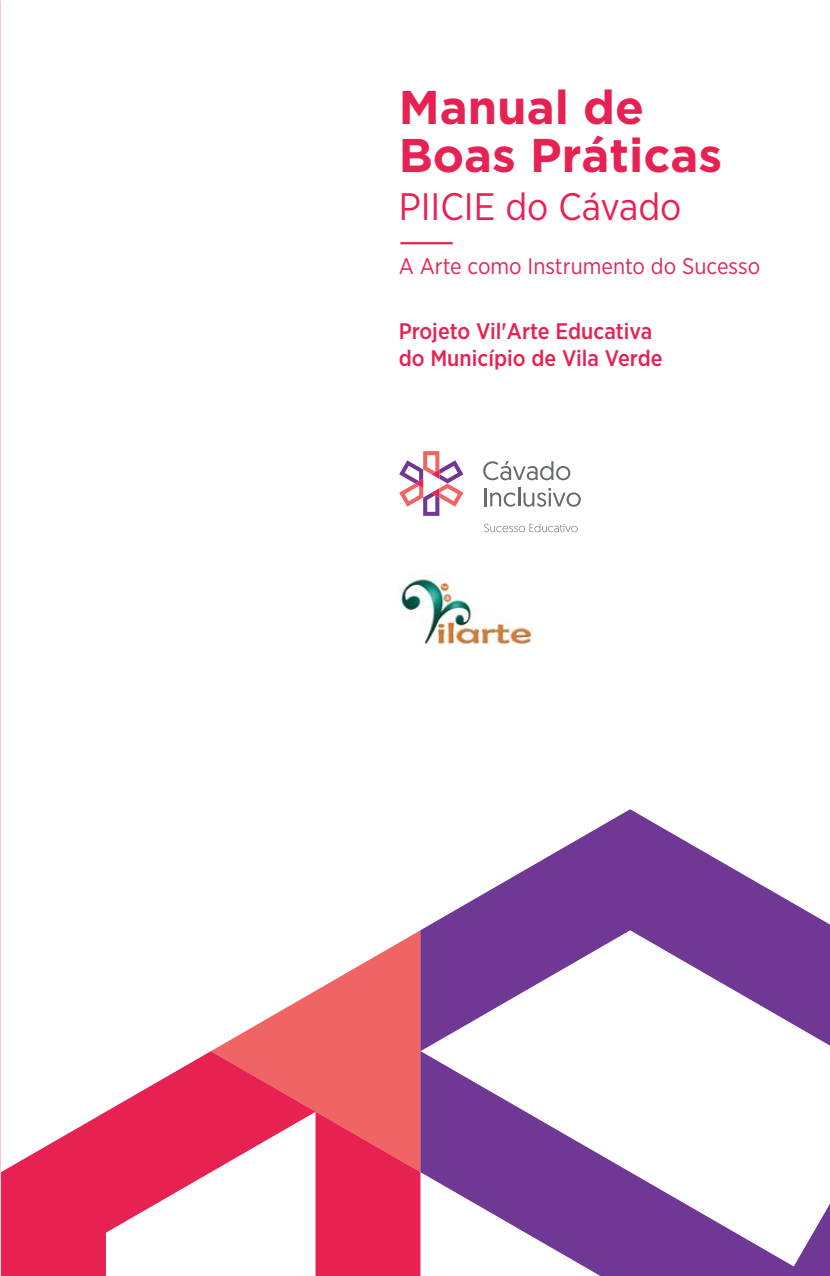
<style>
.page{position:relative;width:830px;height:1276px;background:#fff}
.page>*{position:absolute;margin:0;border:0;box-sizing:border-box;transform-origin:0 0}
.t1{font:700 47.25px/47.9px "Gotham HTF";color:#e72253}
.t2{font:38.25px "Gotham Narrow";color:#e72253}
.t3{font:500 22.5px/27px "Gotham Narrow";color:#e72253}
.t4{font:22.5px "Gotham Narrow";color:#e72253}
</style>
<div class="page">
<svg style="left:1px;top:1051px;width:419px;height:225px;fill:#e72253"></svg>
<svg style="left:420px;top:809px;width:409px;height:467px"></svg>
<svg style="left:211px;top:930px;width:209px;height:242px;fill:#f06464"></svg>
<svg style="left:399px;top:451px;width:64px;height:65px"></svg>
<svg style="left:483px;top:461px;width:87px;height:19px"></svg>
<svg style="left:484px;top:488px;width:31px;height:19px"></svg>
<hr style="left:517px;top:487px;width:3px;height:19px;background:#676a6a">
<svg style="left:523px;top:488px;width:57px;height:19px"></svg>
<svg style="left:484px;top:523px;width:93px;height:9px"></svg>
<hr style="left:400px;top:242px;width:52px;height:2px;background:#e72253">
<img style="left:399px;top:574px;width:133px;height:71px">
<h1 class="t1" style="left:398px;top:83px;width:325px">Manual de<br>Boas Práticas</h1>
<h2 class="t2" style="left:398px;top:183px;width:284px">PIICIE do Cávado</h2>
<p class="t4" style="left:398px;top:252px;width:363px">A Arte como Instrumento do Sucesso</p>
<p class="t3" style="left:398px;top:317px;width:265px">Projeto Vil'Arte Educativa do Município de Vila Verde</p>
</div>
